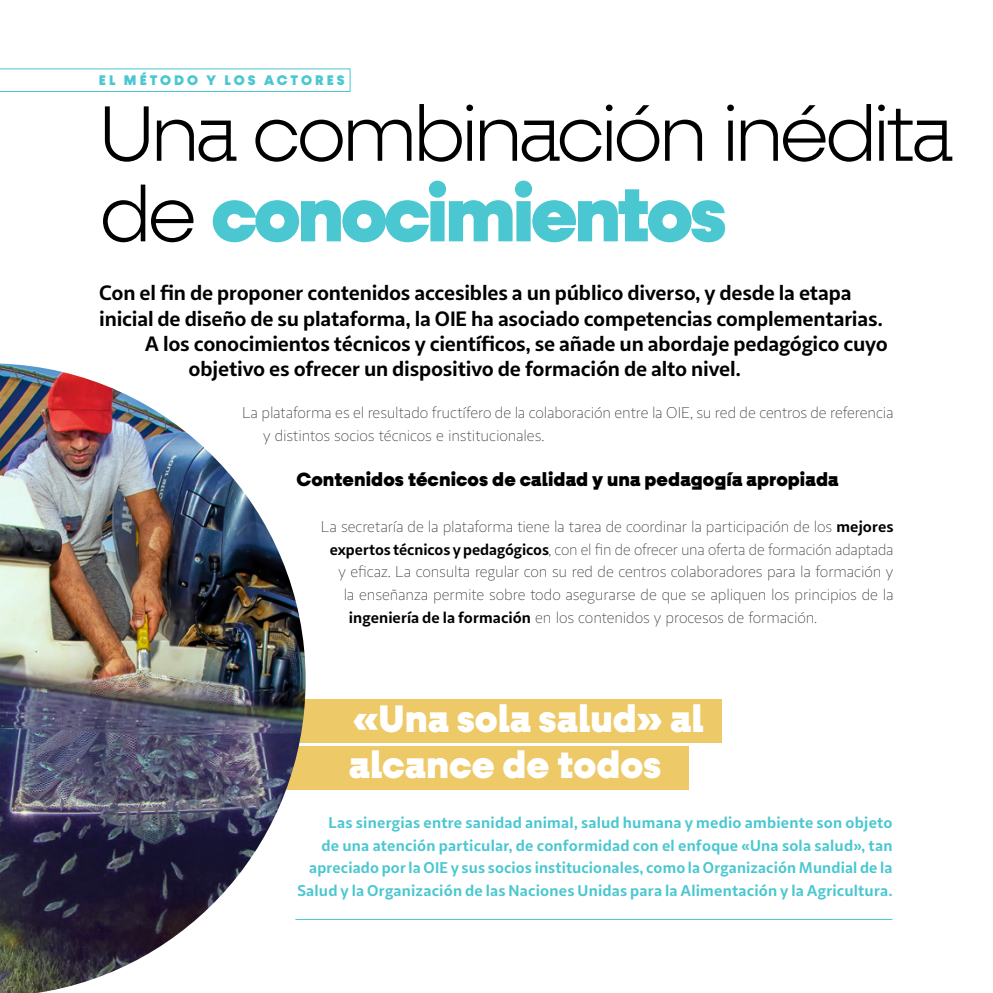
<style>
.page{position:relative;width:993px;height:993px;background:#fff}
.page>*{position:absolute;margin:0;border:0;box-sizing:border-box;transform-origin:0 0}
.t1{font:300 78.75px/80.5px "Fractul";letter-spacing:-.055em;color:#000}
.t2{font:900 38.5px/46.2px "Fractul";color:#fff}
.t3{font:700 21px "Sana Sans";letter-spacing:-.01em;color:#000}
.t4{font:900 19.25px "Fractul";letter-spacing:.005em;color:#000}
.t5{font:300 15.75px/22.8px "Sana Sans";letter-spacing:-.01em;color:#313130}
.t6{font:700 15.75px/22.8px "Sana Sans";letter-spacing:.01em;color:#4ac7d1;text-align:right}
.t7{font:900 14px "Fractul";letter-spacing:.215em;color:#4ac7d1}
.s1{font-weight:900;color:#4ac7d1}
.s2{font-weight:700;color:#000}
</style>
<div class="page">
<hr style="left:992px;top:0;width:1px;height:992px;background:#4ac7d1">
<hr style="left:295px;top:918px;width:597px;height:1px;background:#4ac7d1">
<div style="left:230px;top:698px;width:491px;height:44px;background:#edc967"></div>
<div style="left:230px;top:746px;width:458px;height:44px;background:#edc967"></div>
<svg style="left:0;top:68px;width:350px;height:24px"></svg>
<img style="left:0;top:363px;width:305px;height:629px">
<p class="t7" style="left:99px;top:72px;width:247px">EL MÉTODO Y LOS ACTORES</p>
<h1 class="t1" style="left:99px;top:94px;width:855px">Una combinación inédita de <span class="s1">conocimientos</span></h1>
<h3 class="t3" style="left:99px;top:279px;width:753px">Con el fin de proponer contenidos accesibles a un público diverso, y desde la etapa</h3>
<h3 class="t3" style="left:99px;top:305px;width:785px">inicial de diseño de su plataforma, la OIE ha asociado competencias complementarias.</h3>
<h3 class="t3" style="left:145px;top:330px;width:744px">A los conocimientos técnicos y científicos, se añade un abordaje pedagógico cuyo</h3>
<h3 class="t3" style="left:188px;top:355px;width:553px">objetivo es ofrecer un dispositivo de formación de alto nivel.</h3>
<p class="t5" style="left:263px;top:401px;width:631px;text-indent:-21px">La plataforma es el resultado fructífero de la colaboración entre la OIE, su red de centros de referencia y distintos socios técnicos e institucionales.</p>
<p class="t4" style="left:296px;top:468px;width:543px">Contenidos técnicos de calidad y una pedagogía apropiada</p>
<p class="t5" style="left:321px;top:515px;width:574px">La secretaría de la plataforma tiene la tarea de coordinar la participación de los <span class="s2">mejores</span></p>
<p class="t5" style="left:329px;top:538px;width:565px"><span class="s2">expertos técnicos y pedagógicos</span>, con el fin de ofrecer una oferta de formación adaptada</p>
<p class="t5" style="left:338px;top:560px;width:556px">y eficaz. La consulta regular con su red de centros colaboradores para la formación y</p>
<p class="t5" style="left:343px;top:583px;width:551px">la enseñanza permite sobre todo asegurarse de que se apliquen los principios de la</p>
<p class="t5" style="left:349px;top:606px;width:469px"><span class="s2">ingeniería de la formación</span> en los contenidos y procesos de formación.</p>
<h2 class="t2" style="left:349px;top:695px;width:356px">«Una sola salud» al alcance de todos</h2>
<p class="t6" style="left:297px;top:810px;width:597px">Las sinergias entre sanidad animal, salud humana y medio ambiente son objeto<br>de una atención particular, de conformidad con el enfoque «Una sola salud», tan apreciado por la OIE y sus socios institucionales, como la Organización Mundial de la Salud y la Organización de las Naciones Unidas para la Alimentación y la Agricultura.</p>
</div>
